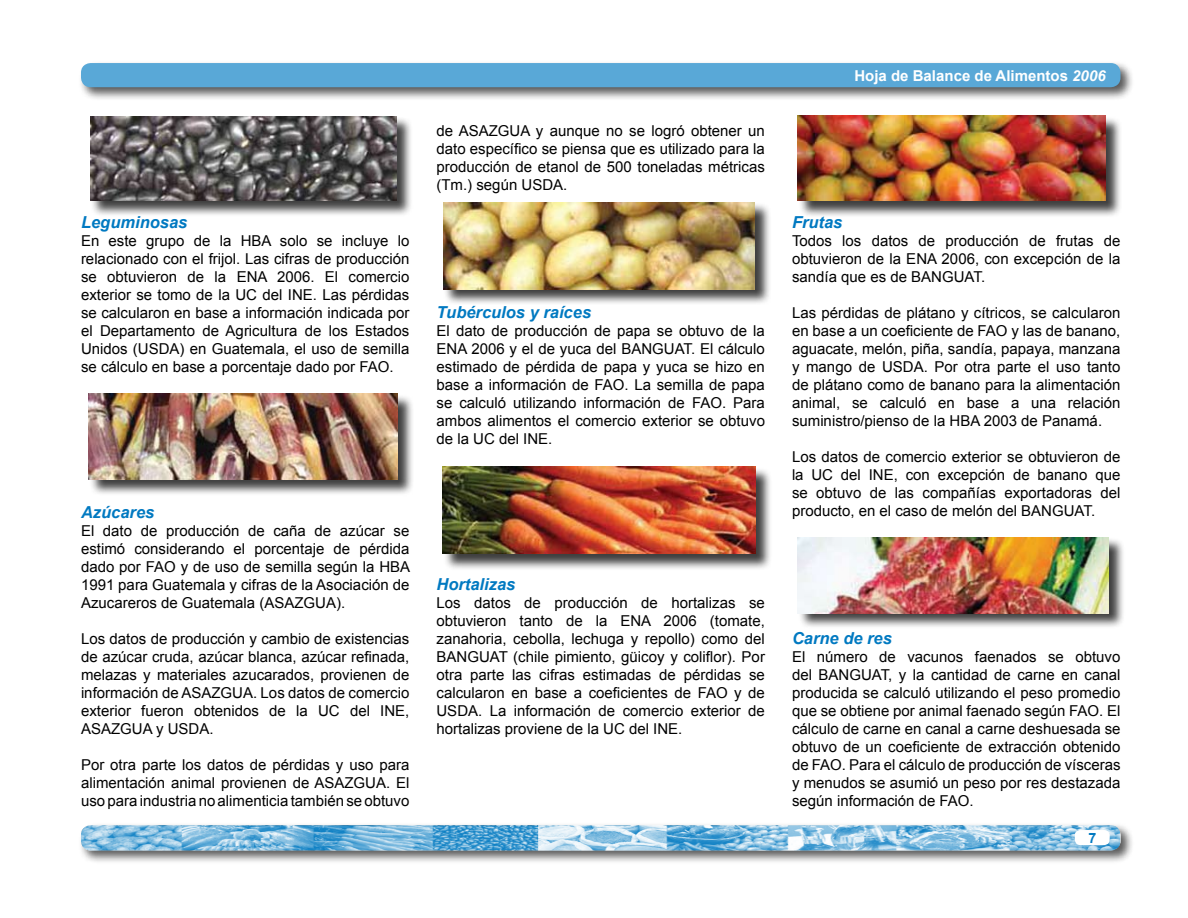
<style>
.page{position:relative;width:1188px;height:918px;background:#fff}
.page>*{position:absolute;margin:0;border:0;box-sizing:border-box;transform-origin:0 0}
.t1{font:italic 700 16.5px "Arial";color:#0079c1}
.t2{font:15px/18px "Arial";color:#000;text-align:justify}
.t3{font:700 15px "Arial";color:#fff}
.t4{font:700 14.25px "Arial";color:#0079c1}
.s1{font-style:italic}
</style>
<div class="page">
<div style="left:78px;top:822px;width:1063px;height:48px;background:#000;opacity:.65"></div>
<img style="left:81px;top:825px;width:1039px;height:25px">
<div style="left:78px;top:60px;width:1063px;height:48px;background:#000;opacity:.65"></div>
<div style="left:81px;top:63px;width:1040px;height:24px;background:#59a8d7;border-radius:10px"></div>
<div style="left:1075px;top:830px;width:35px;height:15px;background:#fff;border-radius:5px"></div>
<div style="left:90px;top:117px;width:329px;height:106px;background:#000;opacity:.75"></div>
<img style="left:90px;top:116px;width:306px;height:85px">
<div style="left:89px;top:394px;width:331px;height:109px;background:#000;opacity:.75"></div>
<img style="left:89px;top:394px;width:308px;height:86px">
<div style="left:444px;top:202px;width:334px;height:111px;background:#000;opacity:.75"></div>
<img style="left:443px;top:202px;width:312px;height:87px">
<div style="left:443px;top:467px;width:335px;height:110px;background:#000;opacity:.75"></div>
<img style="left:442px;top:467px;width:314px;height:87px">
<div style="left:798px;top:116px;width:331px;height:108px;background:#000;opacity:.75"></div>
<img style="left:798px;top:116px;width:307px;height:85px">
<div style="left:798px;top:537px;width:333px;height:99px;background:#000;opacity:.75"></div>
<img style="left:798px;top:537px;width:310px;height:76px">
<p class="t1" style="left:81px;top:212px;width:108px">Leguminosas</p>
<p class="t2" style="left:81px;top:232px;width:330px">En este grupo de la HBA solo se incluye lo relacionado con el frijol. Las cifras de producción se obtuvieron de la ENA 2006. El comercio exterior se tomo de la UC del INE. Las pérdidas se calcularon en base a información indicada por el Departamento de Agricultura de los Estados Unidos (USDA) en Guatemala, el uso de semilla se cálculo en base a porcentaje dado por FAO.</p>
<p class="t1" style="left:81px;top:502px;width:75px">Azúcares</p>
<p class="t2" style="left:81px;top:522px;width:331px">El dato de producción de caña de azúcar se estimó considerando el porcentaje de pérdida dado por FAO y de uso de semilla según la HBA 1991 para Guatemala y cifras de la Asociación de Azucareros de Guatemala (ASAZGUA).</p>
<p class="t2" style="left:81px;top:630px;width:330px">Los datos de producción y cambio de existencias de azúcar cruda, azúcar blanca, azúcar refinada, melazas y materiales azucarados, provienen de información de ASAZGUA. Los datos de comercio exterior fueron obtenidos de la UC del INE, ASAZGUA y USDA.</p>
<p class="t2" style="left:81px;top:756px;width:330px">Por otra parte los datos de pérdidas y uso para alimentación animal provienen de ASAZGUA. El uso para industria no alimenticia también se obtuvo</p>
<p class="t2" style="left:436px;top:122px;width:330px">de ASAZGUA y aunque no se logró obtener un dato específico se piensa que es utilizado para la producción de etanol de 500 toneladas métricas (Tm.) según USDA.</p>
<p class="t1" style="left:436px;top:302px;width:156px">Tubérculos y raíces</p>
<p class="t2" style="left:436px;top:322px;width:330px">El dato de producción de papa se obtuvo de la ENA 2006 y el de yuca del BANGUAT. El cálculo estimado de pérdida de papa y yuca se hizo en base a información de FAO. La semilla de papa se calculó utilizando información de FAO. Para ambos alimentos el comercio exterior se obtuvo de la UC del INE.</p>
<p class="t1" style="left:436px;top:574px;width:80px">Hortalizas</p>
<p class="t2" style="left:436px;top:594px;width:330px">Los datos de producción de hortalizas se obtuvieron tanto de la ENA 2006 (tomate, zanahoria, cebolla, lechuga y repollo) como del BANGUAT (chile pimiento, güicoy y coliflor). Por otra parte las cifras estimadas de pérdidas se calcularon en base a coeficientes de FAO y de USDA. La información de comercio exterior de hortalizas proviene de la UC del INE.</p>
<p class="t3" style="left:854px;top:66px;width:253px">Hoja de Balance de Alimentos <span class="s1">2006</span></p>
<p class="t1" style="left:792px;top:212px;width:52px">Frutas</p>
<p class="t2" style="left:792px;top:232px;width:330px">Todos los datos de producción de frutas de obtuvieron de la ENA 2006, con excepción de la sandía que es de BANGUAT.</p>
<p class="t2" style="left:792px;top:304px;width:330px">Las pérdidas de plátano y cítricos, se calcularon en base a un coeficiente de FAO y las de banano, aguacate, melón, piña, sandía, papaya, manzana y mango de USDA. Por otra parte el uso tanto de plátano como de banano para la alimentación animal, se calculó en base a una relación suministro/pienso de la HBA 2003 de Panamá.</p>
<p class="t2" style="left:792px;top:448px;width:330px">Los datos de comercio exterior se obtuvieron de la UC del INE, con excepción de banano que se obtuvo de las compañías exportadoras del producto, en el caso de melón del BANGUAT.</p>
<p class="t1" style="left:792px;top:628px;width:101px">Carne de res</p>
<p class="t2" style="left:792px;top:648px;width:330px">El número de vacunos faenados se obtuvo del BANGUAT, y la cantidad de carne en canal producida se calculó utilizando el peso promedio que se obtiene por animal faenado según FAO. El cálculo de carne en canal a carne deshuesada se obtuvo de un coeficiente de extracción obtenido de FAO. Para el cálculo de producción de vísceras y menudos se asumió un peso por res destazada según información de FAO.</p>
<p class="t4" style="left:1088px;top:828px;width:9px">7</p>
</div>
